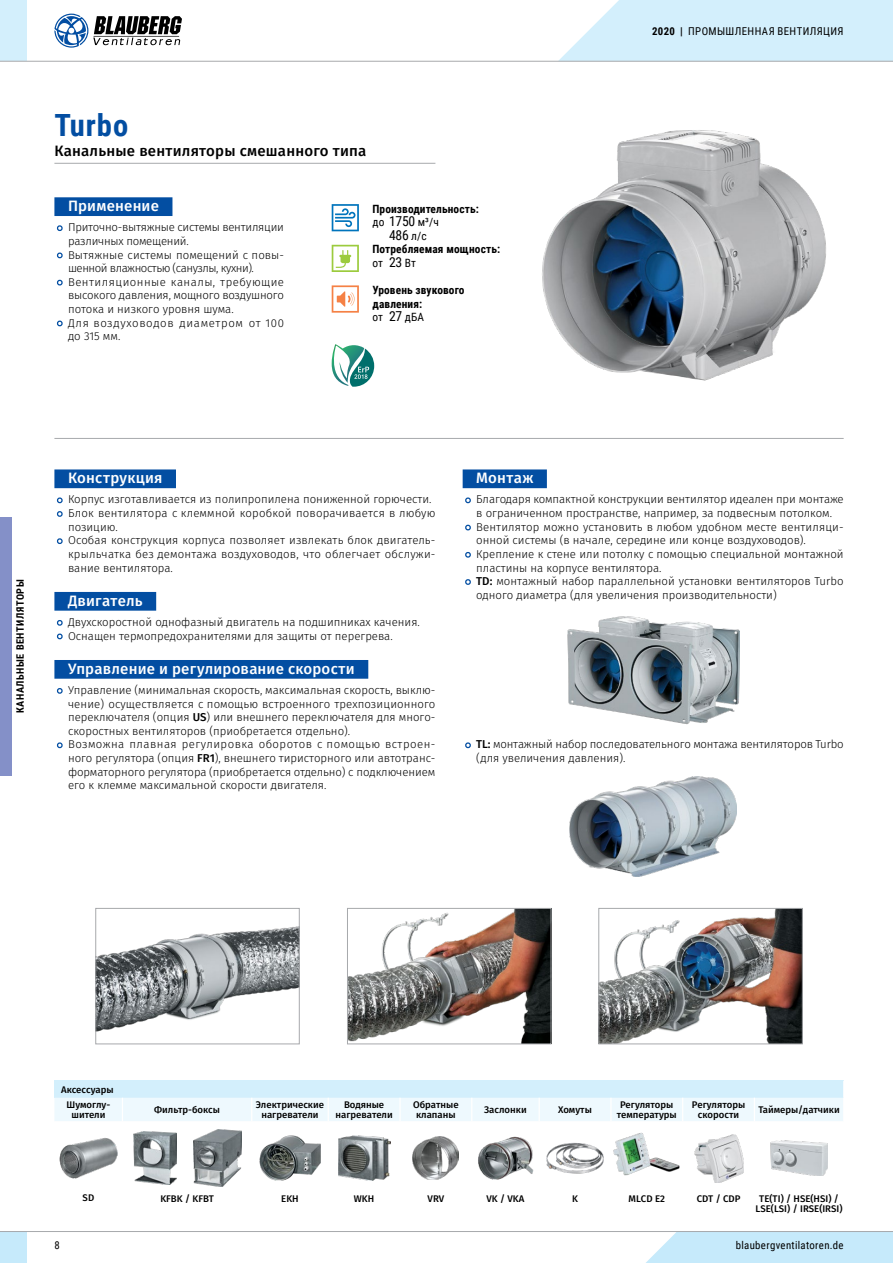
<style>
.page{position:relative;width:893px;height:1263px;background:#fff}
.page>*{position:absolute;margin:0;border:0;box-sizing:border-box;transform-origin:0 0}
.t1{font:700 30.6px "Roboto Condensed";letter-spacing:.03em;color:#034ea2}
.t2{font:500 15px "Fira Sans";letter-spacing:.01em;color:#fff}
.t3{font:500 15px "Fira Sans";letter-spacing:.015em;color:#000}
.t4{font:13.65px "Roboto Condensed";color:#000}
.t5{font:300 11.4px/13.6px "Fira Sans";color:#000}
.t6{font:700 11.4px/13.6px "Roboto Condensed";letter-spacing:.01em;color:#000}
.t7{font:10.8px "Roboto Condensed";letter-spacing:.035em;color:#000}
.t8{font:700 10.2px "Roboto Condensed";letter-spacing:.055em;color:#000}
.t9{font:500 9.6px/10.2px "Fira Sans";color:#000;text-align:center}
.s1{font-weight:400}
.s2{font-weight:400;font-size:13.65px}
.s3{font-size:11.4px}
.s4{font-weight:700}
.s5{font-weight:500}
</style>
<div class="page">
<div style="left:0;top:517px;width:12px;height:259px;background:#8490c8"></div>
<hr style="left:54px;top:163px;width:381px;height:1px;background:#a7a9ac">
<div style="left:54px;top:197px;width:118px;height:19px;background:#034ea2"></div>
<svg style="left:56px;top:225px;width:7px;height:7px"></svg>
<svg style="left:56px;top:252px;width:7px;height:7px"></svg>
<svg style="left:56px;top:279px;width:7px;height:7px"></svg>
<svg style="left:56px;top:320px;width:7px;height:7px"></svg>
<img style="left:542px;top:130px;width:284px;height:251px">
<div style="left:54px;top:469px;width:122px;height:19px;background:#034ea2"></div>
<div style="left:54px;top:592px;width:102px;height:19px;background:#034ea2"></div>
<div style="left:54px;top:660px;width:314px;height:19px;background:#034ea2"></div>
<svg style="left:56px;top:497px;width:7px;height:7px"></svg>
<svg style="left:57px;top:511px;width:6px;height:6px"></svg>
<svg style="left:56px;top:538px;width:7px;height:6px"></svg>
<svg style="left:56px;top:620px;width:7px;height:6px"></svg>
<svg style="left:56px;top:633px;width:7px;height:7px"></svg>
<svg style="left:56px;top:688px;width:7px;height:6px"></svg>
<svg style="left:56px;top:742px;width:7px;height:7px"></svg>
<div style="left:463px;top:469px;width:84px;height:19px;background:#034ea2"></div>
<svg style="left:465px;top:497px;width:6px;height:7px"></svg>
<svg style="left:465px;top:524px;width:6px;height:7px"></svg>
<svg style="left:465px;top:552px;width:6px;height:6px"></svg>
<svg style="left:465px;top:579px;width:6px;height:6px"></svg>
<svg style="left:465px;top:742px;width:6px;height:7px"></svg>
<img style="left:567px;top:616px;width:172px;height:108px">
<img style="left:570px;top:777px;width:166px;height:100px">
<hr style="left:54px;top:438px;width:790px;height:1px;background:#a7a9ac">
<img style="left:600px;top:910px;width:201px;height:132px">
<div style="left:598px;top:908px;width:205px;height:136px;border:1px solid #a7a9ac"></div>
<img style="left:97px;top:926px;width:201px;height:106px">
<div style="left:95px;top:908px;width:205px;height:136px;border:1px solid #a7a9ac"></div>
<img style="left:349px;top:910px;width:200px;height:132px">
<div style="left:347px;top:908px;width:204px;height:136px;border:1px solid #a7a9ac"></div>
<svg style="left:54px;top:1081px;width:790px;height:40px"></svg>
<img style="left:59px;top:1138px;width:59px;height:40px">
<img style="left:134px;top:1131px;width:42px;height:53px">
<img style="left:194px;top:1130px;width:47px;height:56px">
<img style="left:259px;top:1135px;width:62px;height:45px">
<img style="left:338px;top:1135px;width:52px;height:46px">
<img style="left:413px;top:1136px;width:46px;height:44px">
<img style="left:478px;top:1136px;width:55px;height:43px">
<img style="left:546px;top:1143px;width:58px;height:30px">
<img style="left:613px;top:1132px;width:67px;height:44px">
<img style="left:694px;top:1134px;width:49px;height:48px">
<img style="left:770px;top:1140px;width:58px;height:36px">
<svg style="left:332px;top:204px;width:27px;height:27px"></svg>
<svg style="left:332px;top:245px;width:27px;height:27px"></svg>
<svg style="left:332px;top:285px;width:27px;height:28px"></svg>
<svg style="left:331px;top:344px;width:43px;height:43px"></svg>
<div style="left:646px;top:1232px;width:247px;height:31px;background:#c6eafb"></div>
<div style="left:0;top:1231px;width:27px;height:32px;background:#c6eafb"></div>
<hr style="left:0;top:1231px;width:893px;height:1px;background:#a7a9ac">
<div style="left:0;top:0;width:27px;height:61px;background:#d3effc"></div>
<hr style="left:0;top:61px;width:893px;height:1px;background:#a7a9ac">
<svg style="left:558px;top:0;width:335px;height:62px"></svg>
<svg style="left:54px;top:14px;width:128px;height:34px"></svg>
<h1 class="t1" style="left:54px;top:104px;width:75px">Turbo</h1>
<h2 class="t3" style="left:54px;top:141px;width:314px">Канальные вентиляторы смешанного типа</h2>
<h2 class="t2" style="left:68px;top:195px;width:92px">Применение</h2>
<p class="t5" style="left:68px;top:221px;width:218px">Приточно-вытяжные системы вентиляции различных помещений.<br>Вытяжные системы помещений с повы&shy;шенной влажностью (санузлы, кухни).<br>Вентиляционные каналы, требующие высокого давления, мощного воздушного потока и низкого уровня шума.<br>Для воздуховодов диаметром от 100 до 315 мм.</p>
<p class="t6" style="left:372px;top:201px;width:108px">Производительность: <span class="s1">до</span> <span class="s2">1750</span> <span class="s1">м³/ч</span></p>
<p class="t4" style="left:389px;top:225px;width:39px">486 <span class="s3">л/с</span></p>
<p class="t6" style="left:372px;top:242px;width:129px">Потребляемая мощность: <span class="s1">от</span> <span class="s2">23</span> <span class="s1">Вт</span></p>
<p class="t6" style="left:372px;top:283px;width:94px">Уровень звукового давления:<br><span class="s1">от</span> <span class="s2">27</span> <span class="s1">дБА</span></p>
<p class="t7" style="left:652px;top:23px;width:193px"><span class="s4">2020 |</span> ПРОМЫШЛЕННАЯ ВЕНТИЛЯЦИЯ</p>
<p class="t8" style="left:13px;top:713px;width:135px;rotate:-90deg">КАНАЛЬНЫЕ ВЕНТИЛЯТОРЫ</p>
<h2 class="t2" style="left:68px;top:467px;width:96px">Конструкция</h2>
<p class="t5" style="left:68px;top:493px;width:369px">Корпус изготавливается из полипропилена пониженной горючести.<br>Блок вентилятора с клеммной коробкой поворачивается в любую позицию.<br>Особая конструкция корпуса позволяет извлекать блок двигатель&shy;крыльчатка без демонтажа воздуховодов, что облегчает обслужи&shy;вание вентилятора.</p>
<h2 class="t2" style="left:68px;top:590px;width:76px">Двигатель</h2>
<p class="t5" style="left:68px;top:616px;width:353px">Двухскоростной однофазный двигатель на подшипниках качения.<br>Оснащен термопредохранителями для защиты от перегрева.</p>
<h2 class="t2" style="left:68px;top:658px;width:288px">Управление и регулирование скорости</h2>
<p class="t5" style="left:68px;top:684px;width:369px">Управление (минимальная скорость, максимальная скорость, выклю&shy;чение) осуществляется с помощью встроенного трехпозиционного переключателя (опция <span class="s5">US</span>) или внешнего переключателя для много&shy;скоростных вентиляторов (приобретается отдельно).<br>Возможна плавная регулировка оборотов с помощью встроен&shy;ного регулятора (опция <span class="s5">FR1</span>), внешнего тиристорного или автотранс&shy;форматорного регулятора (приобретается отдельно) с подключением его к клемме максимальной скорости двигателя.</p>
<h2 class="t2" style="left:476px;top:467px;width:59px">Монтаж</h2>
<p class="t5" style="left:476px;top:493px;width:369px">Благодаря компактной конструкции вентилятор идеален при монтаже в ограниченном пространстве, например, за подвесным потолком.<br>Вентилятор можно установить в любом удобном месте вентиляци&shy;онной системы (в начале, середине или конце воздуховодов).<br>Крепление к стене или потолку с помощью специальной монтажной пластины на корпусе вентилятора.<br><span class="s5">TD:</span> монтажный набор параллельной установки вентиляторов Turbo одного диаметра (для увеличения производительности)</p>
<p class="t5" style="left:476px;top:738px;width:369px"><span class="s5">TL:</span> монтажный набор последовательного монтажа вентиляторов Turbo (для увеличения давления).</p>
<p class="t9" style="left:61px;top:1082px;width:54px;line-height:15.3px">Аксессуары<br>Шумоглу-</p>
<p class="t9" style="left:71px;top:1110px;width:35px">шители</p>
<p class="t9" style="left:154px;top:1105px;width:67px">Фильтр-боксы</p>
<p class="t9" style="left:256px;top:1100px;width:70px">Электрические нагреватели</p>
<p class="t9" style="left:336px;top:1100px;width:59px">Водяные нагреватели</p>
<p class="t9" style="left:413px;top:1100px;width:47px">Обратные клапаны</p>
<p class="t9" style="left:484px;top:1105px;width:44px">Заслонки</p>
<p class="t9" style="left:558px;top:1105px;width:35px">Хомуты</p>
<p class="t9" style="left:617px;top:1100px;width:61px">Регуляторы температуры</p>
<p class="t9" style="left:692px;top:1100px;width:55px">Регуляторы скорости</p>
<p class="t9" style="left:758px;top:1105px;width:83px">Таймеры/датчики</p>
<p class="t9" style="left:83px;top:1193px;width:13px">SD</p>
<p class="t9" style="left:160px;top:1194px;width:55px">KFBK / KFBT</p>
<p class="t9" style="left:281px;top:1194px;width:19px">EKH</p>
<p class="t9" style="left:354px;top:1194px;width:22px">WKH</p>
<p class="t9" style="left:428px;top:1194px;width:18px">VRV</p>
<p class="t9" style="left:486px;top:1194px;width:39px">VK / VKA</p>
<p class="t9" style="left:572px;top:1194px;width:7px">K</p>
<p class="t9" style="left:629px;top:1194px;width:38px">MLCD E2</p>
<p class="t9" style="left:697px;top:1194px;width:45px">CDT / CDP</p>
<p class="t9" style="left:756px;top:1194px;width:89px">TE(TI) / HSE(HSI) /<br>LSE(LSI) / IRSE(IRSI)</p>
<p class="t7" style="left:54px;top:1238px;width:7px">8</p>
<p class="t7" style="left:736px;top:1238px;width:109px">blaubergventilatoren.de</p>
</div>
